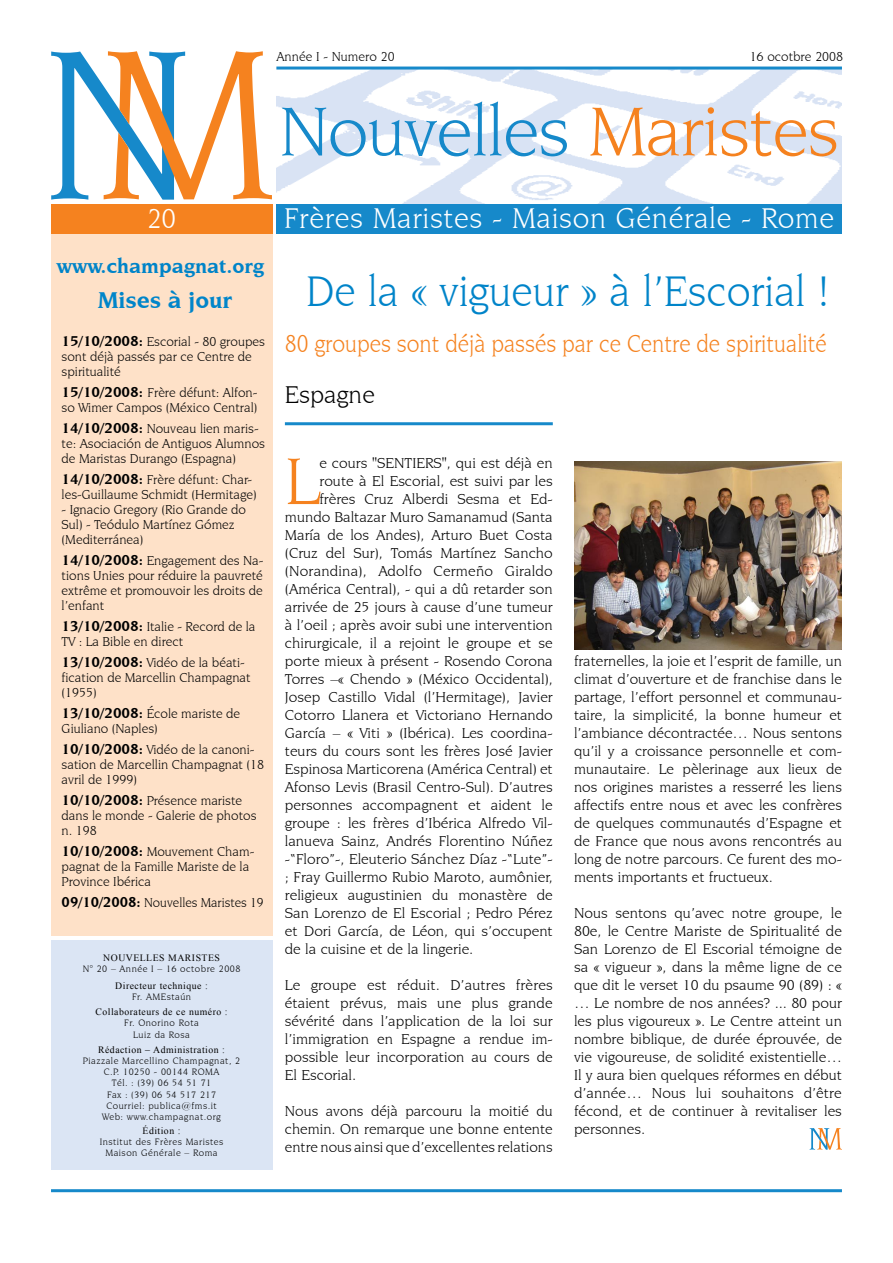
<style>
.page{position:relative;width:893px;height:1263px;background:#fff}
.page>*{position:absolute;margin:0;border:0;box-sizing:border-box;transform-origin:0 0}
.t1{font:73.5px "Novarese IT Cby BT";letter-spacing:-.015em;color:#1689ca}
.t2{font:70.05px "Novarese IT Cby BT";color:#f5821f}
.t3{font:45px "Novarese IT Cby BT";color:#0084c9;scale:.96 1}
.t4{font:30px "Novarese IT Cby BT";letter-spacing:.02em;color:#fff}
.t5{font:28.5px "Novarese IT Cby BT";color:#fff}
.t6{font:25.5px "Novarese IT Cby BT";color:#f5821f;scale:.9 1}
.t7{font:25.5px "Novarese IT Cby BT";color:#000}
.t8{font:700 24px "Novarese IT Cby BT";color:#0085ca}
.t9{font:700 21px "Novarese IT Cby BT";color:#0084c9}
.t10{font:15px/18px "Novarese IT Cby BT";color:#000;text-align:justify}
.t11{font:13.5px/15px "Novarese IT Cby BT";color:#000}
.t12{font:9.75px/11.2px "Novarese IT Cby BT";letter-spacing:.05em;color:#000;text-align:center}
.t13{font:9.75px "Times New Roman";letter-spacing:.05em;color:#000}
.s1{color:#f5821f}
.s2{font-weight:700;font-size:15px}
.s3{font-style:italic}
</style>
<div class="page">
<img style="left:276px;top:70px;width:566px;height:134px">
<hr style="left:276px;top:67px;width:566px;height:3px;background:#1689ca">
<div style="left:276px;top:204px;width:566px;height:30px;background:#1689ca"></div>
<svg style="left:51px;top:51px;width:221px;height:149px"></svg>
<hr style="left:51px;top:1189px;width:791px;height:3px;background:#1689ca">
<div style="left:51px;top:234px;width:221px;height:701px;background:#fee1c8"></div>
<div style="left:51px;top:940px;width:221px;height:229px;background:#dbe5f4"></div>
<div style="left:51px;top:204px;width:221px;height:30px;background:#f5821f"></div>
<svg style="left:810px;top:1128px;width:32px;height:22px"></svg>
<hr style="left:285px;top:422px;width:268px;height:3px;background:#1689ca">
<img style="left:574px;top:461px;width:268px;height:188px">
<p class="t11" style="left:276px;top:49px;width:120px">Année I - Numero 20</p>
<p class="t11" style="left:750px;top:49px;width:95px">16 ocotbre 2008</p>
<h1 class="t1" style="left:279px;top:88px;width:561px">Nouvelles <span class="s1">Maristes</span></h1>
<h3 class="t5" style="left:147px;top:202px;width:30px">20</h3>
<h3 class="t9" style="left:57px;top:253px;width:209px">www.champagnat.org</h3>
<h3 class="t8" style="left:98px;top:285px;width:136px">Mises à jour</h3>
<p class="t11" style="left:62px;top:334px;width:205px"><span class="s2">15/10/2008:</span> Escorial - 80 groupes sont déjà passés par ce Centre de spiritualité</p>
<p class="t11" style="left:62px;top:385px;width:197px"><span class="s2">15/10/2008:</span> Frère défunt: Alfon&shy;so Wimer Campos (México Central)</p>
<p class="t11" style="left:62px;top:421px;width:205px"><span class="s2">14/10/2008:</span> Nouveau lien maris&shy;te: Asociación de Antiguos Alumnos de Maristas Durango (Espagna)</p>
<p class="t11" style="left:62px;top:472px;width:197px"><span class="s2">14/10/2008:</span> Frère défunt: Char&shy;les-Guillaume Schmidt (Hermitage)</p>
<p class="t11" style="left:62px;top:502px;width:186px">- Ignacio Gregory (Rio Grande do<br>Sul) - Teódulo Martínez Gómez (Mediterránea)</p>
<p class="t11" style="left:62px;top:553px;width:203px;text-align:justify"><span class="s2">14/10/2008:</span> Engagement des Na&shy;tions Unies pour réduire la pauvreté extrême et promouvoir les droits de l’enfant</p>
<p class="t11" style="left:62px;top:619px;width:195px"><span class="s2">13/10/2008:</span> Italie - Record de la<br>TV : La Bible en direct</p>
<p class="t11" style="left:62px;top:655px;width:190px"><span class="s2">13/10/2008:</span> Vidéo de la béati&shy;fication de Marcellin Champagnat (1955)</p>
<p class="t11" style="left:62px;top:706px;width:180px"><span class="s2">13/10/2008:</span> École mariste de<br>Giuliano (Naples)</p>
<p class="t11" style="left:62px;top:742px;width:204px"><span class="s2">10/10/2008:</span> Vidéo de la canoni&shy;sation de Marcellin Champagnat (18 avril de 1999)</p>
<p class="t11" style="left:62px;top:793px;width:196px"><span class="s2">10/10/2008:</span> Présence mariste dans le monde - Galerie de photos n. 198</p>
<p class="t11" style="left:62px;top:844px;width:194px"><span class="s2">10/10/2008:</span> Mouvement Cham&shy;pagnat de la Famille Mariste de la<br>Province Ibérica</p>
<p class="t11" style="left:62px;top:895px;width:204px"><span class="s2">09/10/2008:</span> Nouvelles Maristes 19</p>
<p class="t13" style="left:103px;top:951px;width:112px">nouvelles MARISTES</p>
<p class="t12" style="left:83px;top:963px;width:159px">N° 20 – Année I – 16 octobre 2008</p>
<p class="t13" style="left:115px;top:979px;width:94px">Directeur technique :</p>
<p class="t12" style="left:132px;top:991px;width:61px">Fr. AMEstaún</p>
<p class="t13" style="left:96px;top:1005px;width:134px">Collaborateurs de ce numéro :</p>
<p class="t12" style="left:124px;top:1017px;width:76px">Fr. Onorino Rota<br>Luiz da Rosa</p>
<p class="t13" style="left:98px;top:1043px;width:128px">Rédaction – Administration :</p>
<p class="t12" style="left:83px;top:1055px;width:159px">Piazzale Marcellino Champagnat, 2<br>C.P. 10250 - 00144 ROMA<br>Tél. : (39) 06 54 51 71<br>Fax : (39) 06 54 517 217<br>Courriel: publica@fms.it<br>Web: www.champagnat.org</p>
<p class="t13" style="left:143px;top:1124px;width:40px">Édition :</p>
<p class="t12" style="left:100px;top:1136px;width:125px">Institut des Frères Maristes<br>Maison Générale – Roma</p>
<h3 class="t4" style="left:284px;top:201px;width:551px">Frères Maristes - Maison Générale - Rome</h3>
<h3 class="t3" style="left:306px;top:265px;width:547px">De la « vigueur » à l’Escorial !</h3>
<h3 class="t6" style="left:285px;top:329px;width:604px">80 groupes sont déjà passés par ce Centre de spiritualité</h3>
<h3 class="t7" style="left:285px;top:380px;width:91px">Espagne</h3>
<h2 class="t2" style="left:285px;top:440px;width:36px">L</h2>
<p class="t10" style="left:319px;top:454px;width:235px">e cours "<span class="s3">SENTIERS"</span>, qui est déjà en</p>
<p class="t10" style="left:319px;top:472px;width:235px">route à El Escorial, est suivi par les</p>
<p class="t10" style="left:319px;top:490px;width:235px">frères Cruz Alberdi Sesma et Ed-</p>
<p class="t10" style="left:285px;top:508px;width:269px">mundo Baltazar Muro Samanamud (Santa</p>
<p class="t10" style="left:285px;top:526px;width:269px">María de los Andes), Arturo Buet Costa</p>
<p class="t10" style="left:285px;top:544px;width:269px">(Cruz del Sur), Tomás Martínez Sancho</p>
<p class="t10" style="left:285px;top:562px;width:269px">(Norandina), Adolfo Cermeño Giraldo</p>
<p class="t10" style="left:285px;top:580px;width:269px">(América Central), - qui a dû retarder son</p>
<p class="t10" style="left:285px;top:598px;width:269px">arrivée de 25 jours à cause d’une tumeur</p>
<p class="t10" style="left:285px;top:616px;width:269px">à l’oeil ; après avoir subi une intervention</p>
<p class="t10" style="left:285px;top:634px;width:269px">chirurgicale, il a rejoint le groupe et se</p>
<p class="t10" style="left:285px;top:652px;width:269px">porte mieux à présent - Rosendo Corona</p>
<p class="t10" style="left:285px;top:670px;width:269px">Torres –« Chendo » (México Occidental),</p>
<p class="t10" style="left:285px;top:688px;width:269px">Josep Castillo Vidal (l’Hermitage), Javier</p>
<p class="t10" style="left:285px;top:706px;width:269px">Cotorro Llanera et Victoriano Hernando</p>
<p class="t10" style="left:285px;top:724px;width:269px">García – « Viti » (Ibérica). Les coordina-</p>
<p class="t10" style="left:285px;top:742px;width:269px">teurs du cours sont les frères José Javier</p>
<p class="t10" style="left:285px;top:760px;width:269px">Espinosa Marticorena (América Central) et</p>
<p class="t10" style="left:285px;top:778px;width:269px">Afonso Levis (Brasil Centro-Sul). D’autres</p>
<p class="t10" style="left:285px;top:796px;width:269px">personnes accompagnent et aident le</p>
<p class="t10" style="left:285px;top:814px;width:269px">groupe : les frères d’Ibérica Alfredo Vil-</p>
<p class="t10" style="left:285px;top:832px;width:269px">lanueva Sainz, Andrés Florentino Núñez</p>
<p class="t10" style="left:285px;top:850px;width:269px">-“Floro”-, Eleuterio Sánchez Díaz -“Lute”-</p>
<p class="t10" style="left:285px;top:868px;width:269px">; Fray Guillermo Rubio Maroto, aumônier,</p>
<p class="t10" style="left:285px;top:886px;width:269px">religieux augustinien du monastère de</p>
<p class="t10" style="left:285px;top:904px;width:269px">San Lorenzo de El Escorial ; Pedro Pérez</p>
<p class="t10" style="left:285px;top:922px;width:269px">et Dori García, de Léon, qui s’occupent</p>
<p class="t10" style="left:285px;top:940px;width:190px">de la cuisine et de la lingerie.</p>
<p class="t10" style="left:285px;top:976px;width:269px">Le groupe est réduit. D’autres frères étaient prévus, mais une plus grande sévérité dans l’application de la loi sur l’immigration en Espagne a rendue im&shy;possible leur incorporation au cours de El Escorial.</p>
<p class="t10" style="left:285px;top:1102px;width:269px">Nous avons déjà parcouru la moitié du chemin. On remarque une bonne entente entre nous ainsi que d’excellentes relations</p>
<p class="t10" style="left:574px;top:652px;width:269px">fraternelles, la joie et l’esprit de famille, un climat d’ouverture et de franchise dans le partage, l’effort personnel et communau&shy;taire, la simplicité, la bonne humeur et l’ambiance décontractée… Nous sentons qu’il y a croissance personnelle et com&shy;munautaire. Le pèlerinage aux lieux de nos origines maristes a resserré les liens affectifs entre nous et avec les confrères de quelques communautés d’Espagne et de France que nous avons rencontrés au long de notre parcours. Ce furent des mo&shy;ments importants et fructueux.</p>
<p class="t10" style="left:574px;top:904px;width:269px">Nous sentons qu’avec notre groupe, le 80e, le Centre Mariste de Spiritualité de San Lorenzo de El Escorial témoigne de sa « vigueur », dans la même ligne de ce que dit le verset 10 du psaume 90 (89) : « … Le nombre de nos années? ... 80 pour les plus vigoureux ». Le Centre atteint un nombre biblique, de durée éprouvée, de vie vigoureuse, de solidité existentielle… Il y aura bien quelques réformes en début d’année… Nous lui souhaitons d’être fécond, et de continuer à revitaliser les personnes.</p>
</div>
